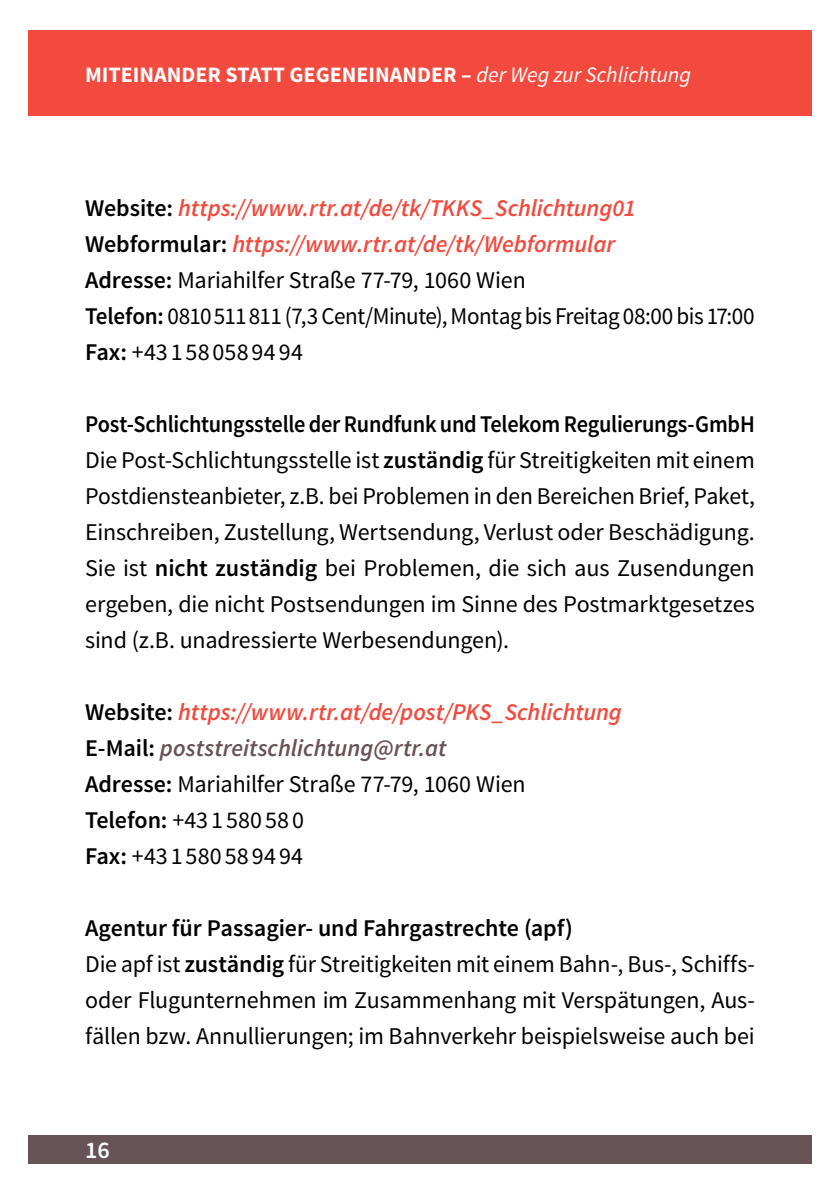
<style>
.page{position:relative;width:840px;height:1191px;background:#fff}
.page>*{position:absolute;margin:0;border:0;box-sizing:border-box;transform-origin:0 0}
.Fließtext{font:24px/36px "Source Sans Pro";letter-spacing:-.005em;color:#000;text-align:justify}
.Fliesstext_ohne_abst{font:italic 600 24px "Source Sans Pro";letter-spacing:-.005em;color:#f24a3e}
.Fliesstext_ohne_abst-2{font:24px "Source Sans Pro";letter-spacing:-.01em;color:#000}
.Fliesstext_ohne_abst-3{font:24px "Source Sans Pro";letter-spacing:-.01em;color:#000;scale:.96 1}
.Fließtext_oA{font:600 24px "Source Sans Pro";letter-spacing:-.01em;color:#000;scale:.93 1}
.Fließtext_oA-2{font:600 24px "Source Sans Pro";letter-spacing:-.01em;color:#000}
.Fliesstext_ohne_abst-4{font:italic 600 24px "Source Sans Pro";color:#675255}
.t1{font:600 24px "Source Sans Pro";color:#fff}
.t2{font:700 22px "Source Sans Pro";color:#fff}
.s1{font-weight:400;font-style:italic}
.s2{font-style:normal;color:#000}
.s3{font-weight:600}
</style>
<div class="page">
<div style="left:28px;top:1135px;width:783px;height:28px;background:#675255"></div>
<div style="left:28px;top:31px;width:783px;height:85px;background:#f24a3e"></div>
<p class="t2" style="left:85px;top:61px;width:607px">MITEINANDER STATT GEGENEINANDER – <span class="s1">der Weg zur Schlichtung</span></p>
<p class="Fliesstext_ohne_abst" style="left:85px;top:193px;width:551px"><span class="s2">Website:</span> https://www.rtr.at/de/tk/TKKS_Schlichtung01</p>
<p class="Fliesstext_ohne_abst" style="left:85px;top:229px;width:531px"><span class="s2">Webformular:</span> https://www.rtr.at/de/tk/Webformular</p>
<p class="Fliesstext_ohne_abst-2" style="left:85px;top:265px;width:442px"><span class="s3">Adresse:</span> Mariahilfer Straße 77-79, 1060 Wien</p>
<p class="Fliesstext_ohne_abst-3" style="left:85px;top:301px;width:698px"><span class="s3">Telefon:</span> 0810511811 (7,3 Cent/Minute), Montag bis Freitag 08:00 bis 17:00</p>
<p class="Fließtext" style="left:85px;top:334px;width:219px"><span class="s3">Fax:</span> +43 1 58 058 94 94</p>
<p class="Fließtext_oA" style="left:85px;top:409px;width:721px">Post-Schlichtungsstelle der Rundfunk und Telekom Regulierungs-GmbH</p>
<p class="Fließtext" style="left:85px;top:442px;width:671px">Die Post-Schlichtungsstelle ist <span class="s3">zuständig</span> für Streitigkeiten mit einem Postdiensteanbieter, z.B. bei Problemen in den Bereichen Brief, Paket, Einschreiben, Zustellung, Wertsendung, Verlust oder Beschädigung.<br>Sie ist <span class="s3">nicht zuständig</span> bei Problemen, die sich aus Zusendungen ergeben, die nicht Postsendungen im Sinne des Postmarktgesetzes sind (z.B. unadressierte Werbesendungen).</p>
<p class="Fliesstext_ohne_abst" style="left:85px;top:697px;width:538px"><span class="s2">Website:</span> https://www.rtr.at/de/post/PKS_Schlichtung</p>
<p class="Fliesstext_ohne_abst-4" style="left:85px;top:733px;width:362px"><span class="s2">E-Mail:</span> poststreitschlichtung@rtr.at</p>
<p class="Fliesstext_ohne_abst-2" style="left:85px;top:769px;width:442px"><span class="s3">Adresse:</span> Mariahilfer Straße 77-79, 1060 Wien</p>
<p class="Fliesstext_ohne_abst-2" style="left:85px;top:805px;width:220px"><span class="s3">Telefon:</span> +43 1 580 58 0</p>
<p class="Fließtext" style="left:85px;top:838px;width:219px"><span class="s3">Fax:</span> +43 1 580 58 94 94</p>
<p class="Fließtext_oA-2" style="left:85px;top:913px;width:489px">Agentur für Passagier- und Fahrgastrechte (apf)</p>
<p class="Fließtext" style="left:85px;top:946px;width:670px">Die apf ist <span class="s3">zuständig</span> für Streitigkeiten mit einem Bahn-, Bus-, Schiffs&shy;oder Flugunternehmen im Zusammenhang mit Verspätungen, Aus&shy;fällen bzw. Annullierungen; im Bahnverkehr beispielsweise auch bei</p>
<p class="t1" style="left:85px;top:1134px;width:26px">16</p>
</div>
